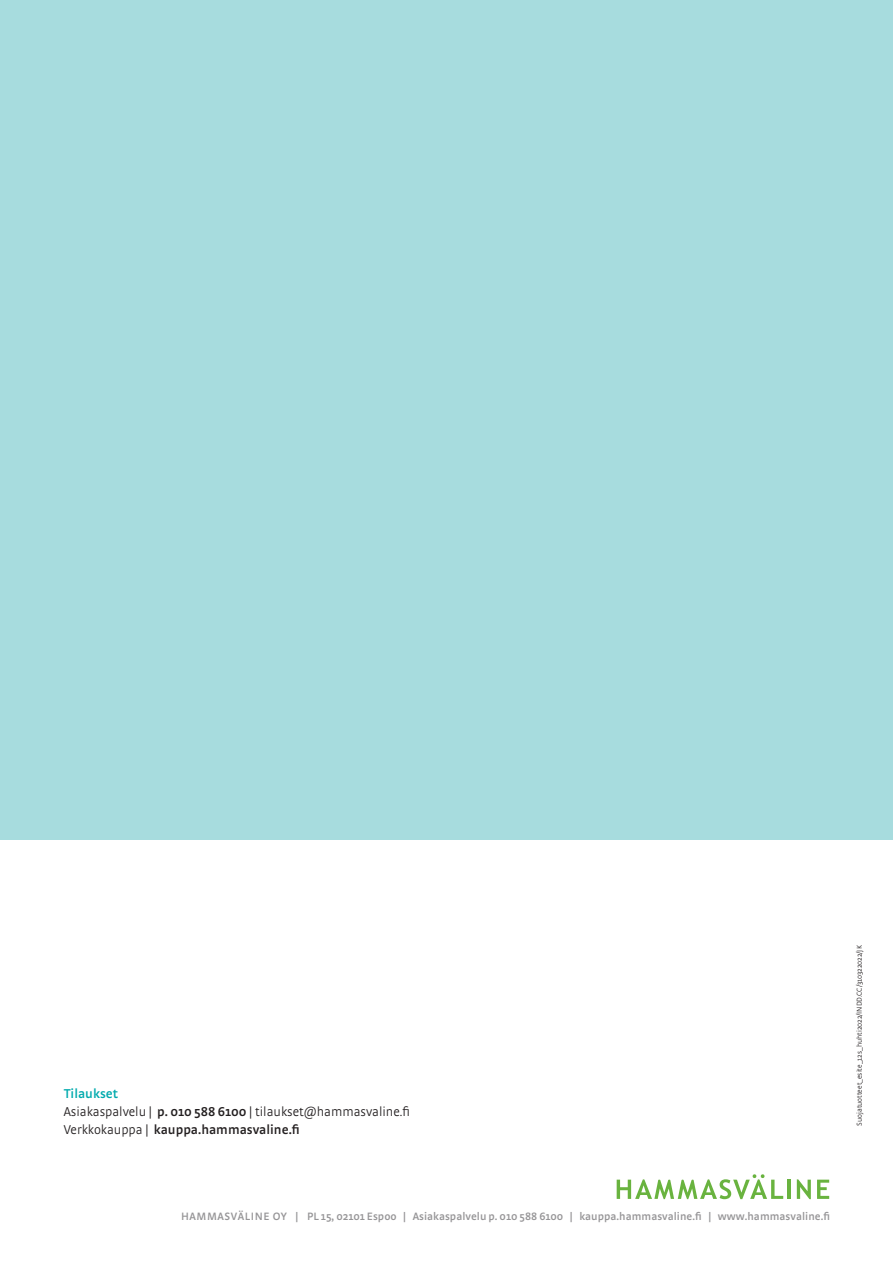
<style>
.page{position:relative;width:893px;height:1263px;background:#fff}
.page>*{position:absolute;margin:0;border:0;box-sizing:border-box;transform-origin:0 0}
.t1{font:300 13.5px/18px "Strada";color:#231f20}
.t2{font:600 11.25px "Strada";letter-spacing:.005em;color:#969597}
.t3{font:300 7.5px "Strada";color:#231f20}
.s1{font-weight:600;color:#00aaad}
.s2{font-weight:600}
</style>
<div class="page">
<hr style="left:787px;top:1179px;width:3px;height:20px;background:#69b33f">
<svg style="left:797px;top:1179px;width:14px;height:20px"></svg>
<svg style="left:817px;top:1179px;width:12px;height:20px"></svg>
<svg style="left:617px;top:1174px;width:166px;height:25px"></svg>
<div style="left:0;top:0;width:893px;height:839px;background:#a7dcde"></div>
<p class="t1" style="left:64px;top:1084px;width:348px"><span class="s1">Tilaukset<br></span>Asiakaspalvelu | <span class="s2">p. 010 588 6100</span> | tilaukset@hammasvaline.fi<br>Verkkokauppa | <span class="s2">kauppa.hammasvaline.fi</span></p>
<p class="t3" style="left:855px;top:1126px;width:182px;rotate:-90deg">Suojatuotteet_esite_12s_huhti2022/INDD.CC/310322022/JK</p>
<p class="t2" style="left:181px;top:1209px;width:650px">HAMMASVÄLINE OY | PL 15, 02101 Espoo | Asiakaspalvelu p. 010 588 6100 | kauppa.hammasvaline.fi | www.hammasvaline.fi</p>
</div>
